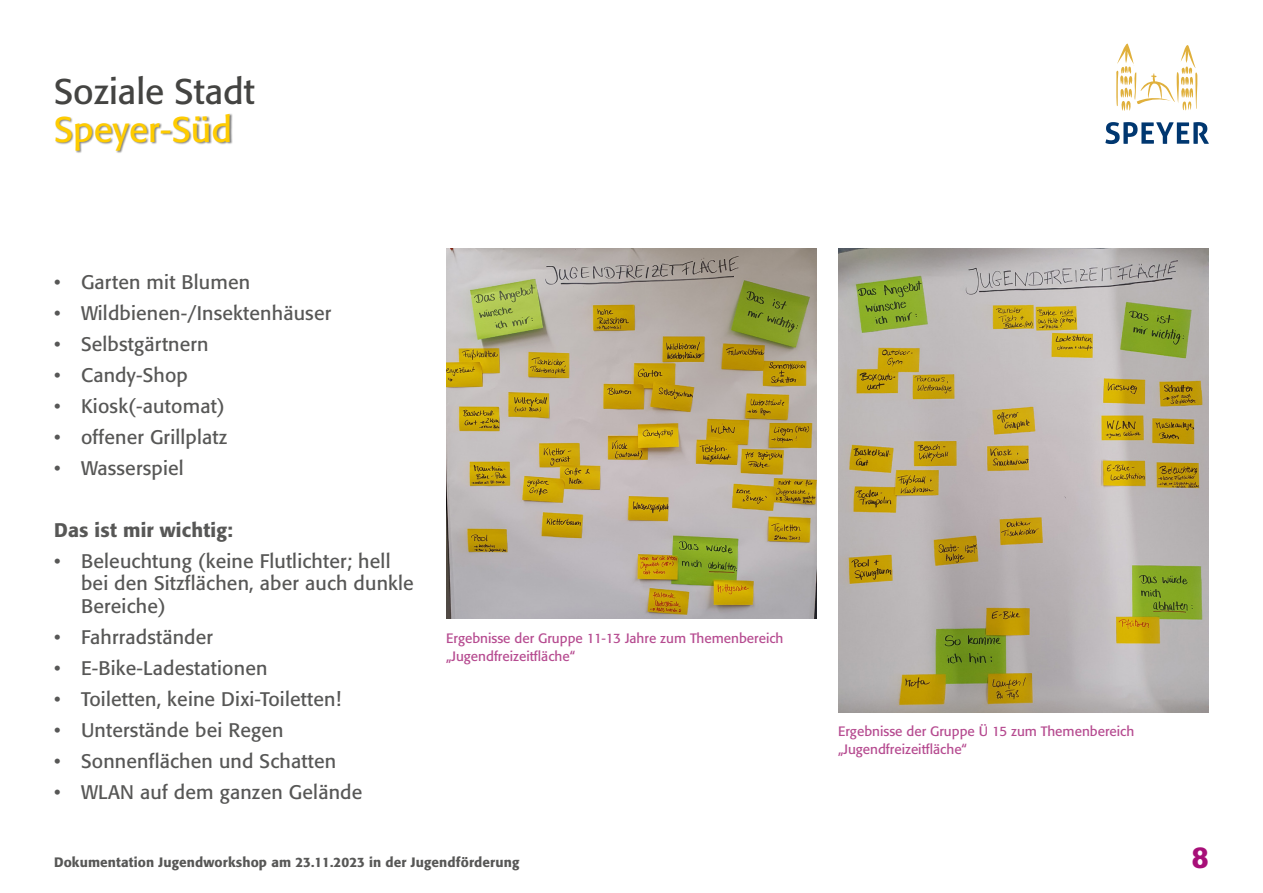
<style>
.page{position:relative;width:1263px;height:893px;background:#fff}
.page>*{position:absolute;margin:0;border:0;box-sizing:border-box;transform-origin:0 0}
.t1{font:35.25px "Formata";color:#444442}
.t2{font:35.25px "Formata";color:#fc0}
.t3{font:500 30px "Formata";color:#a70f78}
.t4{font:19.5px/22.5px "Formata";letter-spacing:.01em;color:#575756}
.t5{font:500 19.5px "Formata";letter-spacing:.01em;color:#575756}
.t6{font:13.5px/18px "Formata";color:#b64b90}
.t7{font:500 13.5px "Formata";letter-spacing:.01em;color:#575756}
</style>
<div class="page">
<div style="left:56px;top:113px;width:177px;height:40px;background:#000;opacity:.48"></div>
<svg style="left:1116px;top:44px;width:81px;height:67px"></svg>
<svg style="left:1105px;top:122px;width:104px;height:22px"></svg>
<img style="left:446px;top:249px;width:371px;height:370px">
<img style="left:838px;top:249px;width:371px;height:463px">
<h1 class="t1" style="left:54px;top:71px;width:202px">Soziale Stadt</h1>
<h1 class="t2" style="left:54px;top:108px;width:179px">Speyer-Süd</h1>
<p class="t4" style="left:54px;top:271px;width:198px">• Garten mit Blumen</p>
<p class="t4" style="left:54px;top:302px;width:279px">• Wildbienen-/Insektenhäuser</p>
<p class="t4" style="left:54px;top:333px;width:156px">• Selbstgärtnern</p>
<p class="t4" style="left:54px;top:364px;width:135px">• Candy-Shop</p>
<p class="t4" style="left:54px;top:395px;width:172px">• Kiosk(-automat)</p>
<p class="t4" style="left:54px;top:426px;width:175px">• offener Grillplatz</p>
<p class="t4" style="left:54px;top:457px;width:131px">• Wasserspiel</p>
<p class="t5" style="left:54px;top:518px;width:180px">Das ist mir wichtig:</p>
<p class="t4" style="left:81px;top:550px;width:334px;text-indent:-27px">• Beleuchtung (keine Flutlichter; hell bei den Sitzflächen, aber auch dunkle<br>Bereiche)</p>
<p class="t4" style="left:54px;top:626px;width:161px">• Fahrradständer</p>
<p class="t4" style="left:54px;top:657px;width:215px">• E-Bike-Ladestationen</p>
<p class="t4" style="left:54px;top:688px;width:289px">• Toiletten, keine Dixi-Toiletten!</p>
<p class="t4" style="left:54px;top:719px;width:231px">• Unterstände bei Regen</p>
<p class="t4" style="left:54px;top:750px;width:284px">• Sonnenflächen und Schatten</p>
<p class="t4" style="left:54px;top:781px;width:310px">• WLAN auf dem ganzen Gelände</p>
<p class="t6" style="left:446px;top:629px;width:339px">Ergebnisse der Gruppe 11-13 Jahre zum Themenbereich „Jugendfreizeitfläche“</p>
<p class="t6" style="left:838px;top:722px;width:298px">Ergebnisse der Gruppe Ü 15 zum Themenbereich „Jugendfreizeitfläche“</p>
<p class="t7" style="left:54px;top:854px;width:467px">Dokumentation Jugendworkshop am 23.11.2023 in der Jugendförderung</p>
<h2 class="t3" style="left:1191px;top:839px;width:19px">8</h2>
</div>
